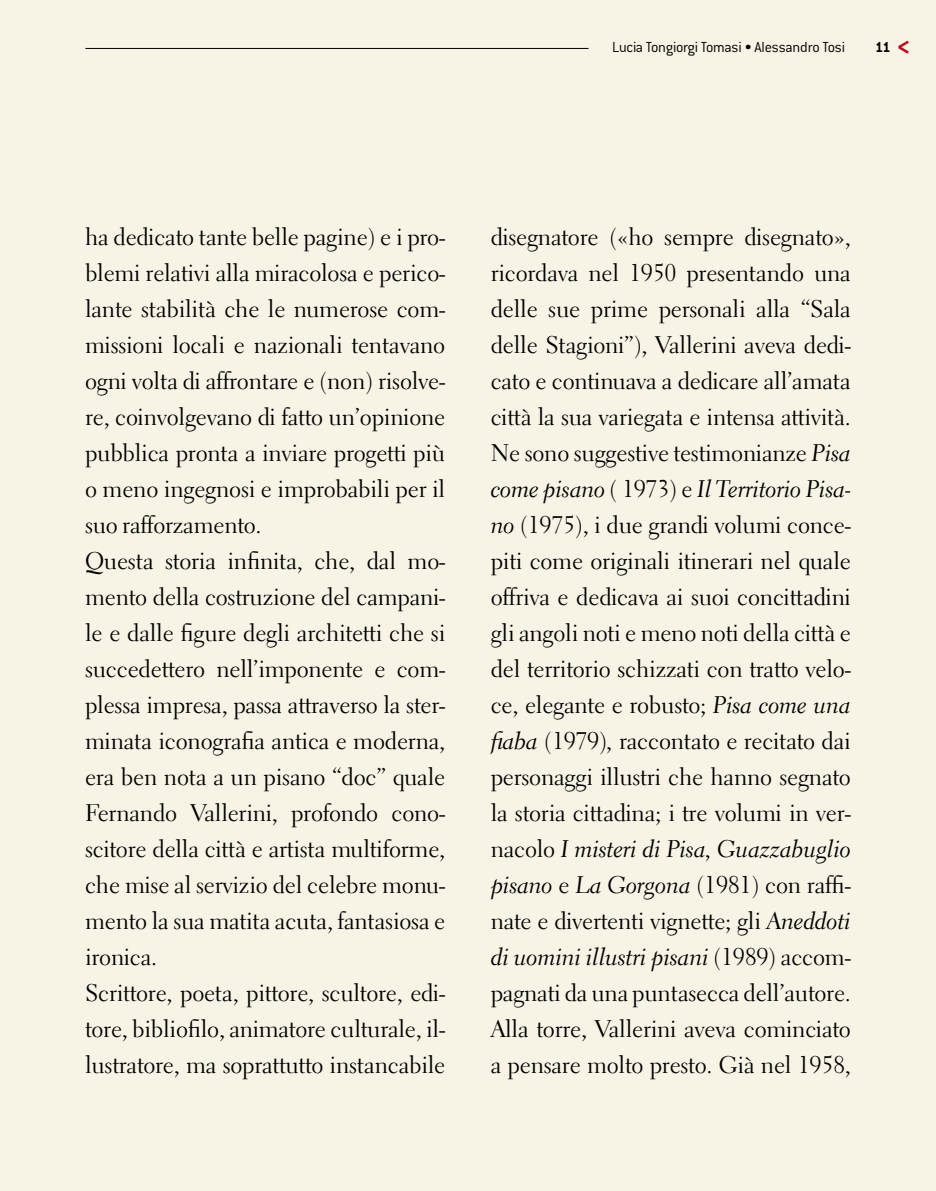
<style>
.page{position:relative;width:936px;height:1191px;background:#fff}
.page>*{position:absolute;margin:0;border:0;box-sizing:border-box;transform-origin:0 0}
.t1{font:24px/36px "Electra LT Std";letter-spacing:-.01em;color:#000;text-align:justify}
.t2{font:24px "Electra LT Std Cursive";letter-spacing:-.01em;color:#000}
.t3{font:300 16px "Conduit ITC";letter-spacing:-.015em;color:#000}
.t4{font:700 16px "Conduit ITC";color:#000}
.s1{font-family:"Electra LT Std Cursive"}
.s2{font-family:"Electra LT Std"}
</style>
<div class="page">
<div style="left:0;top:0;width:935px;height:1191px;background:#f7f4e6"></div>
<hr style="left:85px;top:48px;width:503px;height:1px;background:#000">
<p class="t3" style="left:612px;top:38px;width:234px">Lucia Tongiorgi Tomasi • Alessandro Tosi</p>
<p class="t4" style="left:875px;top:38px;width:17px">11</p>
<p class="t1" style="left:85px;top:219px;width:362px;text-align:left">ha dedicato tante belle pagine) e i pro&shy;blemi relativi alla miracolosa e perico&shy;lante stabilità che le numerose com&shy;missioni locali e nazionali tentavano ogni volta di affrontare e (non) risolve&shy;re, coinvolgevano di fatto un’opinione pubblica pronta a inviare progetti più o meno ingegnosi e improbabili per il suo rafforzamento.<br>Questa storia infinita, che, dal mo&shy;mento della costruzione del campani&shy;le e dalle figure degli architetti che si succedettero nell’imponente e com&shy;plessa impresa, passa attraverso la ster&shy;minata iconografia antica e moderna, era ben nota a un pisano “doc” quale Fernando Vallerini, profondo cono&shy;scitore della città e artista multiforme, che mise al servizio del celebre monu&shy;mento la sua matita acuta, fantasiosa e ironica.<br>Scrittore, poeta, pittore, scultore, edi&shy;tore, bibliofilo, animatore culturale, il&shy;lustratore, ma soprattutto instancabile</p>
<p class="t1" style="left:490px;top:219px;width:362px">disegnatore («ho sempre disegnato», ricordava nel 1950 presentando una delle sue prime personali alla “Sala delle Stagioni”), Vallerini aveva dedi&shy;cato e continuava a dedicare all’amata città la sua variegata e intensa attività.<br>Ne sono suggestive testimonianze <span class="s1">Pisa</span></p>
<p class="t2" style="left:490px;top:474px;width:362px">come pisano <span class="s2">( 1973) e</span> Il Territorio Pisa-</p>
<p class="t1" style="left:490px;top:507px;width:362px"><span class="s1">no</span> (1975), i due grandi volumi conce&shy;piti come originali itinerari nel quale offriva e dedicava ai suoi concittadini gli angoli noti e meno noti della città e del territorio schizzati con tratto velo&shy;ce, elegante e robusto; <span class="s1">Pisa come una fiaba</span> (1979)<span class="s1">,</span> raccontato e recitato dai personaggi illustri che hanno segnato la storia cittadina; i tre volumi in ver-</p>
<p class="t2" style="left:490px;top:834px;width:362px"><span class="s2">nacolo</span> I misteri di Pisa, Guazzabuglio</p>
<p class="t1" style="left:490px;top:867px;width:362px"><span class="s1">pisano</span> e <span class="s1">La Gorgona</span> (1981) con raffi&shy;nate e divertenti vignette; gli <span class="s1">Aneddoti</span></p>
<p class="t2" style="left:490px;top:942px;width:361px">di uomini illustri pisani <span class="s2">(1989) accom-</span></p>
<p class="t1" style="left:490px;top:975px;width:361px">pagnati da una puntasecca dell’autore.<br>Alla torre, Vallerini aveva cominciato a pensare molto presto. Già nel 1958,</p>
</div>
